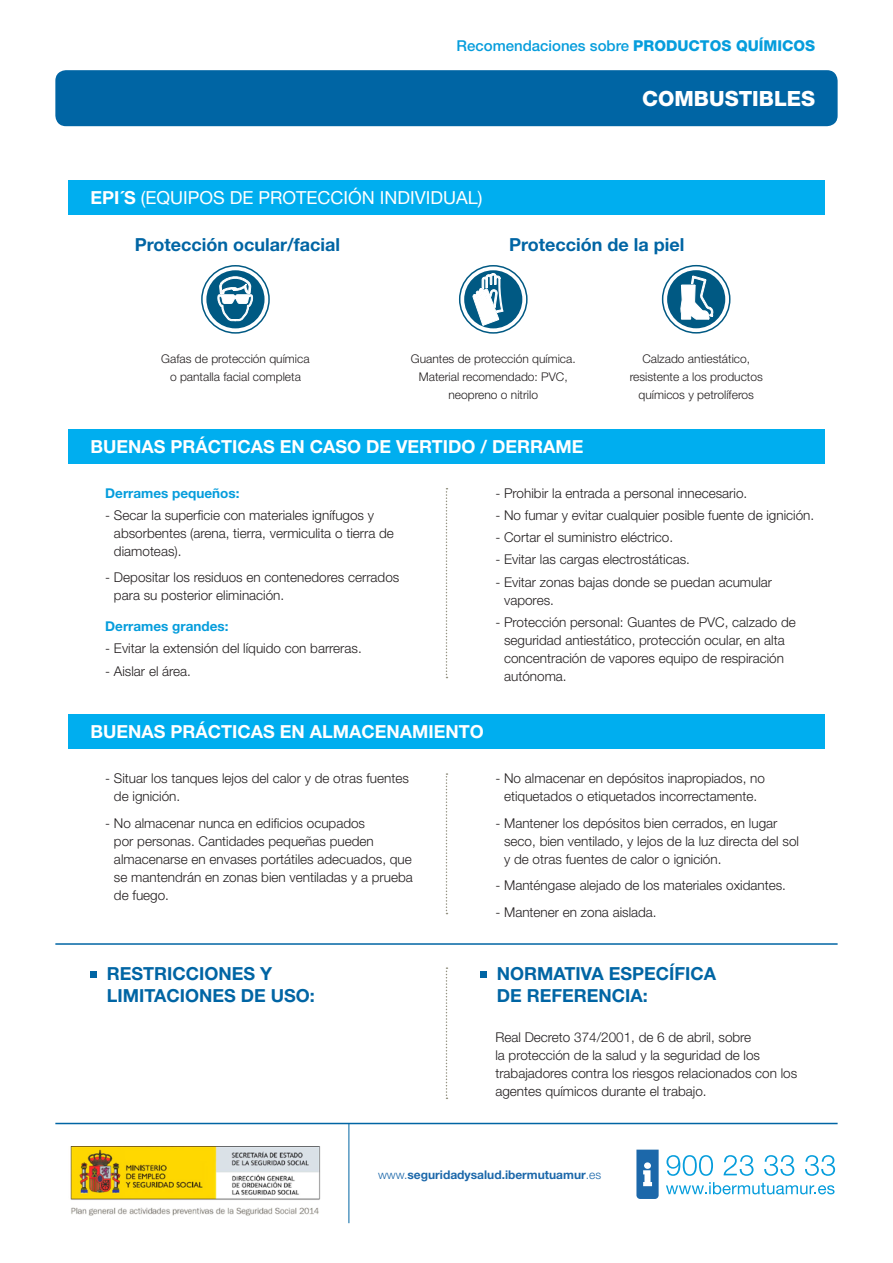
<style>
.page{position:relative;width:893px;height:1263px;background:#fff}
.page>*{position:absolute;margin:0;border:0;box-sizing:border-box;transform-origin:0 0}
.t1{font:800 21px "Helvetica Neue LT Std";color:#fff}
.t2{font:700 18px/21.6px "Helvetica Neue LT Std";color:#0065a4}
.t3{font:700 18px "Helvetica Neue LT Std";color:#fff}
.t4{font:18px "Helvetica Neue LT Std";color:#fff}
.t5{font:500 15px "Helvetica Neue LT Std";color:#069ddc}
.t6{font:300 13.5px/18px "Helvetica Neue LT Std";color:#231f20}
.t7{font:700 13.5px "Helvetica Neue LT Std";color:#069ddc}
.t8{font:300 12px/18px "Helvetica Neue LT Std";color:#231f20;text-align:center}
.t9{font:700 12px "Helvetica Neue LT Std";color:#1c68aa}
.s1{font-weight:800}
.s2{font-weight:700}
.s3{font-weight:300}
</style>
<div class="page">
<svg style="left:446px;top:967px;width:1px;height:132px"></svg>
<svg style="left:446px;top:773px;width:1px;height:141px"></svg>
<svg style="left:446px;top:488px;width:1px;height:190px"></svg>
<div style="left:90px;top:972px;width:7px;height:6px;background:#0065a4"></div>
<div style="left:480px;top:972px;width:7px;height:6px;background:#0065a4"></div>
<hr style="left:55px;top:943px;width:783px;height:2px;background:#0065a4">
<div style="left:68px;top:181px;width:757px;height:34px;background:#00aeef"></div>
<svg style="left:202px;top:266px;width:67px;height:67px"></svg>
<div style="left:201px;top:265px;width:69px;height:69px;border:2px solid #005983;border-radius:50%"></div>
<div style="left:206px;top:270px;width:59px;height:58px;background:#005983;border-radius:50%"></div>
<svg style="left:217px;top:276px;width:36px;height:45px"></svg>
<svg style="left:460px;top:266px;width:67px;height:67px"></svg>
<div style="left:459px;top:265px;width:69px;height:69px;border:2px solid #005983;border-radius:50%"></div>
<div style="left:464px;top:270px;width:58px;height:58px;background:#005983;border-radius:50%"></div>
<svg style="left:472px;top:273px;width:32px;height:53px"></svg>
<svg style="left:636px;top:1149px;width:23px;height:50px"></svg>
<svg style="left:666px;top:1155px;width:47px;height:21px"></svg>
<svg style="left:724px;top:1155px;width:29px;height:21px"></svg>
<svg style="left:764px;top:1155px;width:30px;height:21px"></svg>
<svg style="left:805px;top:1155px;width:30px;height:21px"></svg>
<svg style="left:666px;top:1182px;width:168px;height:12px"></svg>
<hr style="left:55px;top:1123px;width:783px;height:1px;background:#0065a4">
<hr style="left:348px;top:1123px;width:1px;height:100px;background:#0065a4">
<div style="left:55px;top:70px;width:783px;height:56px;background:#0065a4;border-radius:11px"></div>
<img style="left:70px;top:1147px;width:251px;height:69px">
<div style="left:68px;top:430px;width:757px;height:34px;background:#00aeef"></div>
<div style="left:68px;top:714px;width:757px;height:34px;background:#00aeef"></div>
<svg style="left:663px;top:266px;width:67px;height:67px"></svg>
<div style="left:662px;top:265px;width:68px;height:69px;border:2px solid #005983;border-radius:50%"></div>
<div style="left:667px;top:270px;width:58px;height:58px;background:#005983;border-radius:50%"></div>
<svg style="left:680px;top:275px;width:34px;height:45px"></svg>
<p class="t5" style="left:457px;top:37px;width:360px">Recomendaciones sobre <span class="s1">PRODUCTOS QUÍMICOS</span></p>
<p class="t1" style="left:642px;top:86px;width:175px">COMBUSTIBLES</p>
<p class="t4" style="left:90px;top:187px;width:394px"><span class="s2">EPI´S</span> (EQUIPOS DE PROTECCIÓN INDIVIDUAL)</p>
<p class="t2" style="left:135px;top:233px;width:207px">Protección ocular/facial</p>
<p class="t2" style="left:509px;top:233px;width:177px">Protección de la piel</p>
<p class="t8" style="left:161px;top:350px;width:150px">Gafas de protección química o pantalla facial completa</p>
<p class="t8" style="left:411px;top:350px;width:166px">Guantes de protección química.</p>
<p class="t8" style="left:419px;top:368px;width:150px">Material recomendado: PVC, neopreno o nitrilo</p>
<p class="t3" style="left:90px;top:436px;width:495px">BUENAS PRÁCTICAS EN CASO DE VERTIDO / DERRAME</p>
<p class="t8" style="left:630px;top:349px;width:135px">Calzado antiestático, resistente a los productos químicos y petrolíferos</p>
<p class="t7" style="left:105px;top:484px;width:136px">Derrames pequeños:</p>
<p class="t6" style="left:114px;top:506px;width:281px;text-indent:-9px">- Secar la superficie con materiales ignífugos y absorbentes (arena, tierra, vermiculita o tierra de diamoteas).</p>
<p class="t6" style="left:114px;top:568px;width:287px;text-indent:-9px">- Depositar los residuos en contenedores cerrados para su posterior eliminación.</p>
<p class="t7" style="left:105px;top:618px;width:125px">Derrames grandes:</p>
<p class="t6" style="left:105px;top:639px;width:258px">- Evitar la extensión del líquido con barreras.</p>
<p class="t6" style="left:105px;top:662px;width:87px">- Aislar el área.</p>
<p class="t6" style="left:495px;top:484px;width:253px">- Prohibir la entrada a personal innecesario.</p>
<p class="t6" style="left:495px;top:506px;width:320px">- No fumar y evitar cualquier posible fuente de ignición.</p>
<p class="t6" style="left:495px;top:528px;width:179px">- Cortar el suministro eléctrico.</p>
<p class="t6" style="left:495px;top:550px;width:196px">- Evitar las cargas electrostáticas.</p>
<p class="t6" style="left:504px;top:573px;width:270px;text-indent:-9px">- Evitar zonas bajas donde se puedan acumular vapores.</p>
<p class="t6" style="left:504px;top:613px;width:293px;text-indent:-9px">- Protección personal: Guantes de PVC, calzado de seguridad antiestático, protección ocular, en alta concentración de vapores equipo de respiración autónoma.</p>
<p class="t3" style="left:90px;top:720px;width:395px">BUENAS PRÁCTICAS EN ALMACENAMIENTO</p>
<p class="t6" style="left:114px;top:769px;width:296px;text-indent:-9px">- Situar los tanques lejos del calor y de otras fuentes de ignición.</p>
<p class="t6" style="left:114px;top:813px;width:300px;text-indent:-9px">- No almacenar nunca en edificios ocupados<br>por personas. Cantidades pequeñas pueden almacenarse en envases portátiles adecuados, que se mantendrán en zonas bien ventiladas y a prueba de fuego.</p>
<p class="t6" style="left:495px;top:769px;width:271px;text-align:center">- No almacenar en depósitos inapropiados, no etiquetados o etiquetados incorrectamente.</p>
<p class="t6" style="left:504px;top:813px;width:296px;text-indent:-9px">- Mantener los depósitos bien cerrados, en lugar seco, bien ventilado, y lejos de la luz directa del sol y de otras fuentes de calor o ignición.</p>
<p class="t6" style="left:495px;top:876px;width:292px">- Manténgase alejado de los materiales oxidantes.</p>
<p class="t6" style="left:495px;top:902px;width:163px">- Mantener en zona aislada.</p>
<p class="t2" style="left:107px;top:963px;width:209px">RESTRICCIONES Y<br>LIMITACIONES DE USO:</p>
<p class="t2" style="left:497px;top:963px;width:221px">NORMATIVA ESPECÍFICA<br>DE REFERENCIA:</p>
<p class="t6" style="left:495px;top:1028px;width:303px">Real Decreto 374/2001, de 6 de abril, sobre<br>la protección de la salud y la seguridad de los trabajadores contra los riesgos relacionados con los agentes químicos durante el trabajo.</p>
<p class="t9" style="left:378px;top:1167px;width:225px"><span class="s3">www.</span>seguridadysalud.ibermutuamur<span class="s3">.es</span></p>
</div>
